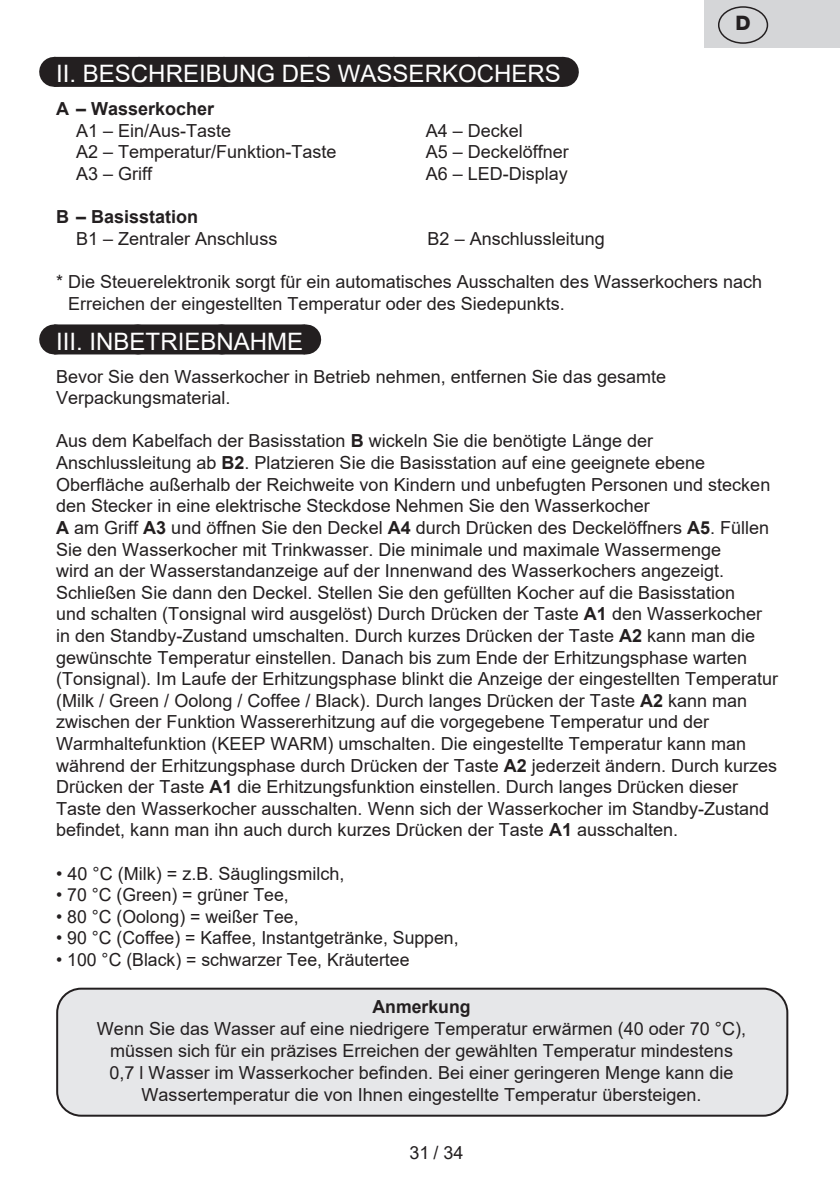
<style>
.page{position:relative;width:840px;height:1191px;background:#fff}
.page>*{position:absolute;margin:0;border:0;box-sizing:border-box;transform-origin:0 0}
.Grafický_nadpis_ETA{font:24px "Arial";color:#fff}
.t1{font:800 20px "Helvetica Neue OT";color:#231f20}
.Normální{font:18px/21.6px "Arial";color:#231f20}
.Normální-2{font:700 18px "Arial";color:#231f20}
.s1{font-weight:700}
</style>
<div class="page">
<div style="left:54px;top:57px;width:508px;height:30px;background:#231f20"></div>
<svg style="left:142px;top:86px;width:378px;height:1px"></svg>
<hr style="left:562px;top:57px;width:1px;height:30px;background:#231f20">
<div style="left:54px;top:324px;width:251px;height:30px;background:#231f20"></div>
<svg style="left:138px;top:324px;width:125px;height:1px"></svg>
<hr style="left:305px;top:324px;width:1px;height:30px;background:#231f20">
<div style="left:57px;top:988px;width:729px;height:127px;background:#e6e7e9;border-radius:24px"></div>
<div style="left:56px;top:987px;width:731px;height:129px;border:2px solid #231f20;border-radius:24px"></div>
<div style="left:704px;top:0;width:135px;height:48px;background:#d5d6d8"></div>
<div style="left:717px;top:6px;width:50px;height:38px;border:1px solid #231f20;border-radius:50%"></div>
<p class="t1" style="left:735px;top:11px;width:17px">D</p>
<p class="Grafický_nadpis_ETA" style="left:56px;top:57px;width:506px">II. BESCHREIBUNG DES WASSERKOCHERS</p>
<p class="Normální-2" style="left:56px;top:96px;width:159px">A – Wasserkocher</p>
<p class="Normální" style="left:76px;top:119px;width:157px">A1 – Ein/Aus-Taste</p>
<p class="Normální" style="left:425px;top:119px;width:99px">A4 – Deckel</p>
<p class="Normální" style="left:76px;top:141px;width:262px">A2 – Temperatur/Funktion-Taste</p>
<p class="Normální" style="left:425px;top:141px;width:145px">A5 – Deckelöffner</p>
<p class="Normální" style="left:76px;top:163px;width:78px">A3 – Griff</p>
<p class="Normální" style="left:425px;top:163px;width:144px">A6 – LED-Display</p>
<p class="Normální-2" style="left:56px;top:204px;width:143px">B – Basisstation</p>
<p class="Normální" style="left:76px;top:227px;width:203px">B1 – Zentraler Anschluss</p>
<p class="Normální" style="left:427px;top:227px;width:179px">B2 – Anschlussleitung</p>
<p class="Normální" style="left:68px;top:271px;width:695px;text-indent:-12px">* Die Steuerelektronik sorgt für ein automatisches Ausschalten des Wasserkochers nach<br>Erreichen der eingestellten Temperatur oder des Siedepunkts.</p>
<p class="Grafický_nadpis_ETA" style="left:56px;top:325px;width:248px">III. INBETRIEBNAHME</p>
<p class="Normální" style="left:56px;top:365px;width:611px">Bevor Sie den Wasserkocher in Betrieb nehmen, entfernen Sie das gesamte<br>Verpackungsmaterial.</p>
<p class="Normální" style="left:56px;top:430px;width:723px">Aus dem Kabelfach der Basisstation <span class="s1">B</span> wickeln Sie die benötigte Länge der Anschlussleitung ab <span class="s1">B2</span>. Platzieren Sie die Basisstation auf eine geeignete ebene Oberfläche außerhalb der Reichweite von Kindern und unbefugten Personen und stecken den Stecker in eine elektrische Steckdose Nehmen Sie den Wasserkocher<br><span class="s1">A</span> am Griff <span class="s1">A3</span> und öffnen Sie den Deckel <span class="s1">A4</span> durch Drücken des Deckelöffners <span class="s1">A5</span>. Füllen Sie den Wasserkocher mit Trinkwasser. Die minimale und maximale Wassermenge<br>wird an der Wasserstandanzeige auf der Innenwand des Wasserkochers angezeigt.<br>Schließen Sie dann den Deckel. Stellen Sie den gefüllten Kocher auf die Basisstation<br>und schalten (Tonsignal wird ausgelöst) Durch Drücken der Taste <span class="s1">A1</span> den Wasserkocher in den Standby-Zustand umschalten. Durch kurzes Drücken der Taste <span class="s1">A2</span> kann man die gewünschte Temperatur einstellen. Danach bis zum Ende der Erhitzungsphase warten (Tonsignal). Im Laufe der Erhitzungsphase blinkt die Anzeige der eingestellten Temperatur (Milk / Green / Oolong / Coffee / Black). Durch langes Drücken der Taste <span class="s1">A2</span> kann man zwischen der Funktion Wassererhitzung auf die vorgegebene Temperatur und der Warmhaltefunktion (KEEP WARM) umschalten. Die eingestellte Temperatur kann man während der Erhitzungsphase durch Drücken der Taste <span class="s1">A2</span> jederzeit ändern. Durch kurzes Drücken der Taste <span class="s1">A1</span> die Erhitzungsfunktion einstellen. Durch langes Drücken dieser Taste den Wasserkocher ausschalten. Wenn sich der Wasserkocher im Standby-Zustand befindet, kann man ihn auch durch kurzes Drücken der Taste <span class="s1">A1</span> ausschalten.</p>
<p class="Normální" style="left:56px;top:862px;width:290px">• 40 °C (Milk) = z.B. Säuglingsmilch,</p>
<p class="Normální" style="left:56px;top:884px;width:234px">• 70 °C (Green) = grüner Tee,</p>
<p class="Normální" style="left:56px;top:905px;width:244px">• 80 °C (Oolong) = weißer Tee,</p>
<p class="Normální" style="left:56px;top:927px;width:404px">• 90 °C (Coffee) = Kaffee, Instantgetränke, Suppen,</p>
<p class="Normální" style="left:56px;top:948px;width:354px">• 100 °C (Black) = schwarzer Tee, Kräutertee</p>
<p class="Normální-2" style="left:372px;top:994px;width:100px">Anmerkung</p>
<p class="Normální" style="left:97px;top:1017px;width:650px;text-align:center">Wenn Sie das Wasser auf eine niedrigere Temperatur erwärmen (40 oder 70 °C), müssen sich für ein präzises Erreichen der gewählten Temperatur mindestens 0,7 l Wasser im Wasserkocher befinden. Bei einer geringeren Menge kann die Wassertemperatur die von Ihnen eingestellte Temperatur übersteigen.</p>
<p class="Normální" style="left:409px;top:1141px;width:56px">31 / 34</p>
</div>
